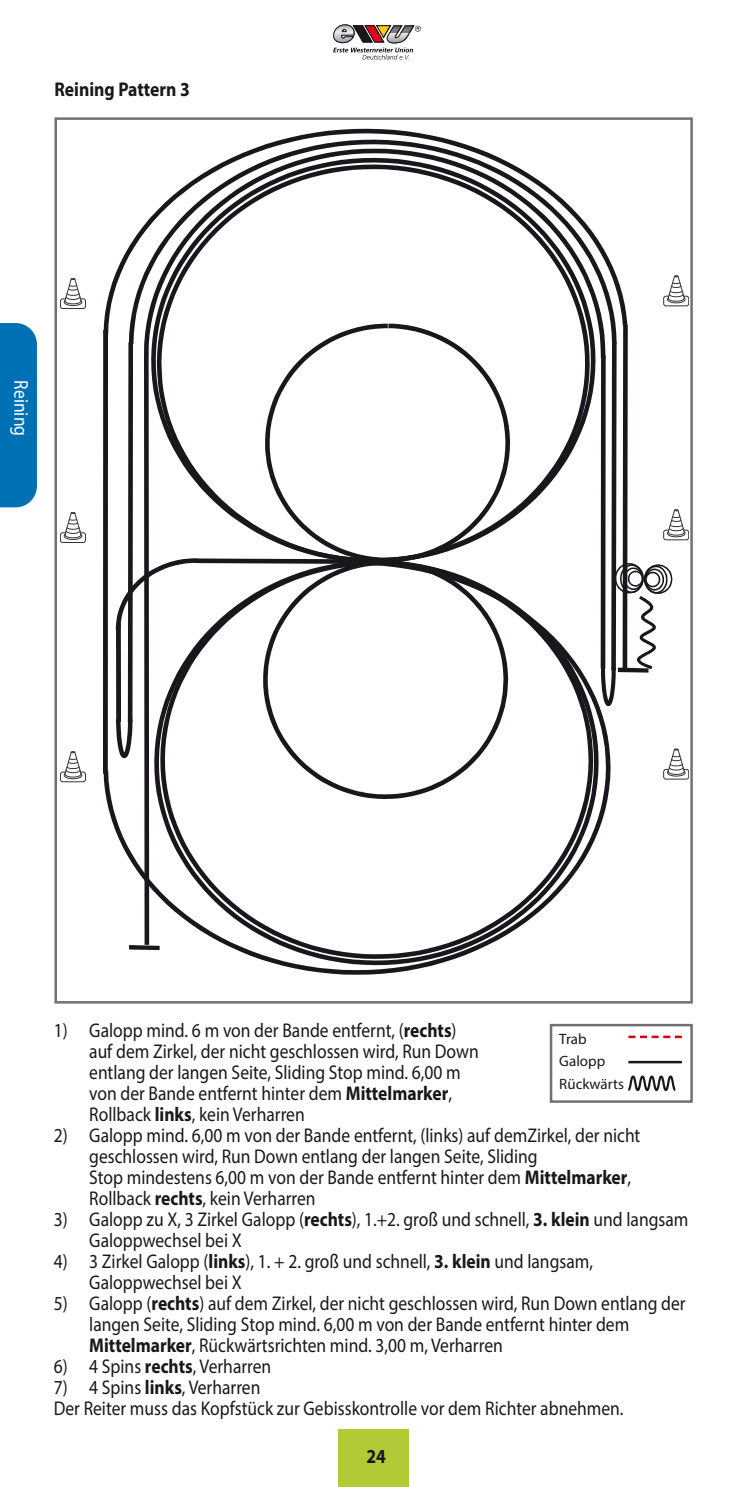
<style>
.page{position:relative;width:749px;height:1487px;background:#fff}
.page>*{position:absolute;margin:0;border:0;box-sizing:border-box;transform-origin:0 0}
.t1{font:20px/21px "Myriad Pro";color:#1a171c;scale:.88 1}
.t2{font:700 20px "Myriad Pro";color:#1a171c;scale:.88 1}
.t3{font:20px "Myriad Pro";color:#fff;scale:.88 1}
.t4{font:15px/22.5px "Myriad Pro";color:#1a171c}
.s1{font-weight:700}
</style>
<div class="page">
<svg style="left:333px;top:25px;width:87px;height:35px"></svg>
<div style="left:338px;top:1428px;width:71px;height:58px;background:#b1ca35"></div>
<div style="left:0;top:323px;width:37px;height:184px;background:#0070b4"></div>
<svg style="left:63px;top:278px;width:20px;height:28px"></svg>
<div style="left:60px;top:298px;width:26px;height:11px;border:1px solid #343434;border-radius:2px"></div>
<svg style="left:63px;top:512px;width:20px;height:28px"></svg>
<div style="left:60px;top:532px;width:26px;height:11px;border:1px solid #343434;border-radius:2px"></div>
<svg style="left:63px;top:751px;width:20px;height:28px"></svg>
<div style="left:60px;top:771px;width:26px;height:11px;border:1px solid #343434;border-radius:2px"></div>
<svg style="left:666px;top:275px;width:20px;height:29px"></svg>
<div style="left:663px;top:296px;width:25px;height:10px;border:1px solid #343434;border-radius:2px"></div>
<svg style="left:666px;top:509px;width:20px;height:29px"></svg>
<div style="left:663px;top:530px;width:25px;height:10px;border:1px solid #343434;border-radius:2px"></div>
<svg style="left:666px;top:748px;width:20px;height:29px"></svg>
<div style="left:663px;top:769px;width:25px;height:10px;border:1px solid #343434;border-radius:2px"></div>
<svg style="left:157px;top:358px;width:432px;height:202px"></svg>
<div style="left:128px;top:342px;width:5px;height:380px;background:#1a171c"></div>
<div style="left:144px;top:353px;width:5px;height:591px;background:#1a171c"></div>
<div style="left:622px;top:325px;width:5px;height:346px;background:#1a171c"></div>
<svg style="left:128px;top:558px;width:247px;height:2px"></svg>
<div style="left:103px;top:330px;width:5px;height:443px;background:#1a171c"></div>
<svg style="left:144px;top:344px;width:461px;height:14px"></svg>
<div style="left:600px;top:356px;width:5px;height:312px;background:#1a171c"></div>
<div style="left:611px;top:342px;width:5px;height:328px;background:#1a171c"></div>
<svg style="left:129px;top:334px;width:487px;height:10px"></svg>
<svg style="left:103px;top:560px;width:507px;height:414px"></svg>
<svg style="left:103px;top:129px;width:524px;height:205px"></svg>
<svg style="left:600px;top:563px;width:72px;height:143px"></svg>
<div style="left:549px;top:1023px;width:143px;height:79px;border:2px solid #707173"></div>
<svg style="left:628px;top:1075px;width:47px;height:16px"></svg>
<svg style="left:628px;top:1035px;width:53px;height:3px"></svg>
<hr style="left:628px;top:1060px;width:53px;height:3px;background:#1a171c">
<p class="t2" style="left:54px;top:76px;width:155px">Reining Pattern 3</p>
<p class="t3" style="left:33px;top:380px;width:65px;rotate:90deg">Reining</p>
<p class="t1" style="left:89px;top:1019px;width:444px;text-indent:-35px">1) Galopp mind. 6 m von der Bande entfernt, (<span class="s1">rechts</span>) auf dem Zirkel, der nicht geschlossen wird, Run Down entlang der langen Seite, Sliding Stop mind. 6,00 m von der Bande entfernt hinter dem <span class="s1">Mittelmarker</span>, Rollback <span class="s1">links</span>, kein Verharren</p>
<p class="t1" style="left:89px;top:1124px;width:627px;text-indent:-35px">2) Galopp mind. 6,00 m von der Bande entfernt, (links) auf demZirkel, der nicht geschlossen wird, Run Down entlang der langen Seite, Sliding<br>Stop mindestens 6,00 m von der Bande entfernt hinter dem <span class="s1">Mittelmarker</span>, Rollback <span class="s1">rechts</span>, kein Verharren</p>
<p class="t1" style="left:89px;top:1208px;width:682px;text-indent:-35px">3) Galopp zu X, 3 Zirkel Galopp (<span class="s1">rechts</span>), 1.+2. groß und schnell, <span class="s1">3. klein</span> und langsam<br>Galoppwechsel bei X</p>
<p class="t1" style="left:89px;top:1250px;width:574px;text-indent:-35px">4) 3 Zirkel Galopp (<span class="s1">links</span>), 1. + 2. groß und schnell, <span class="s1">3. klein</span> und langsam,<br>Galoppwechsel bei X</p>
<p class="t1" style="left:89px;top:1292px;width:679px;text-indent:-35px">5) Galopp (<span class="s1">rechts</span>) auf dem Zirkel, der nicht geschlossen wird, Run Down entlang der langen Seite, Sliding Stop mind. 6,00 m von der Bande entfernt hinter dem<br><span class="s1">Mittelmarker</span>, Rückwärtsrichten mind. 3,00 m, Verharren</p>
<p class="t1" style="left:54px;top:1355px;width:249px">6) 4 Spins <span class="s1">rechts</span>, Verharren</p>
<p class="t1" style="left:54px;top:1376px;width:649px">7) 4 Spins <span class="s1">links</span>, Verharren<br>Der Reiter muss das Kopfstück zur Gebisskontrolle vor dem Richter abnehmen.</p>
<p class="t4" style="left:559px;top:1027px;width:66px">Trab<br>Galopp<br>Rückwärts</p>
<p class="t2" style="left:366px;top:1443px;width:24px">24</p>
</div>
